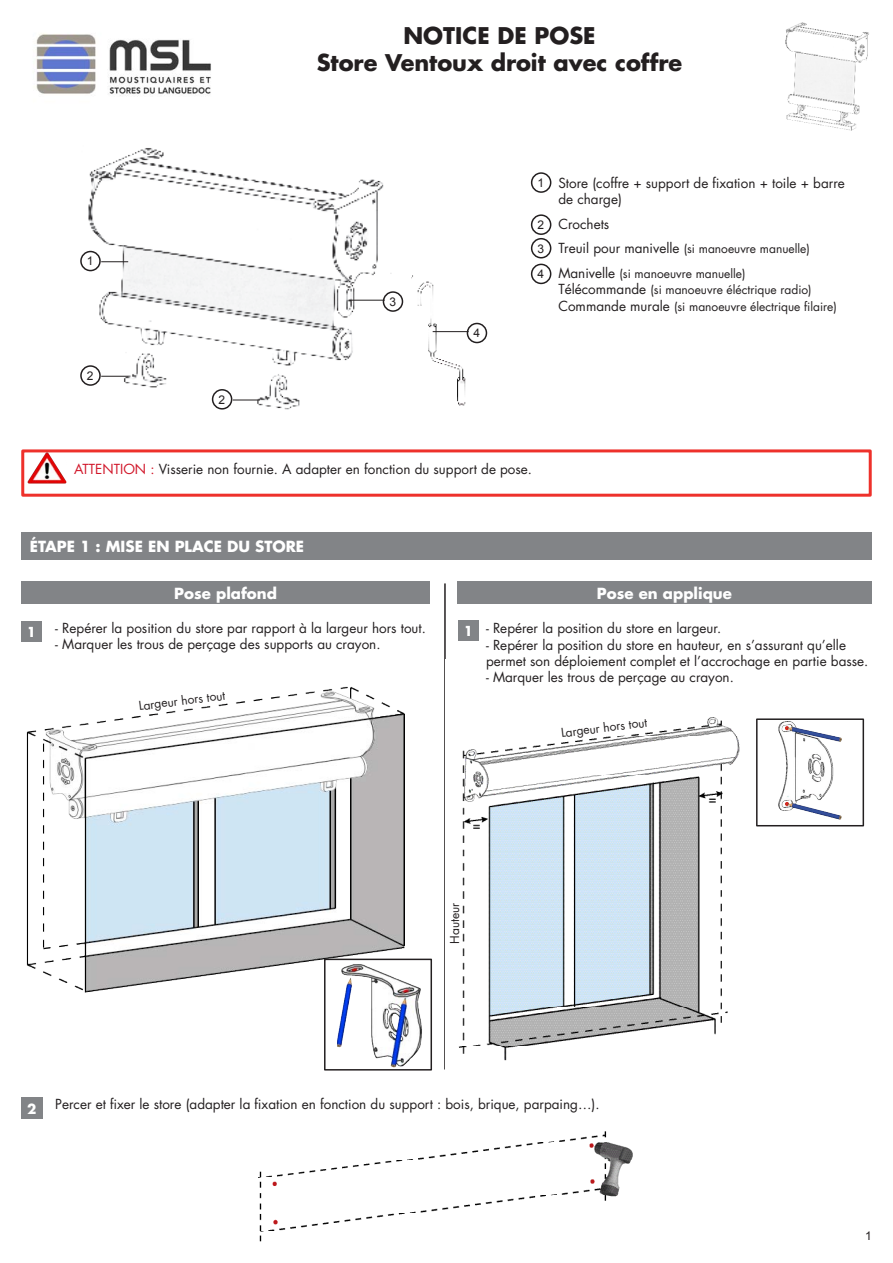
<style>
.page{position:relative;width:893px;height:1263px;background:#fff}
.page>*{position:absolute;margin:0;border:0;box-sizing:border-box;transform-origin:0 0}
.t1{font:700 22.5px "Futura";color:#231f20}
.t2{font:700 15px "Futura";color:#fff}
.t3{font:13.5px/16.2px "Futura LT";color:#231f20}
.t4{font:700 13.5px "Futura";color:#fff}
.t5{font:12px "Futura LT";color:#231f20}
.t6{font:12px "Arial";color:#231f20}
.s1{font-size:13.5px}
.s2{color:#d11629}
</style>
<div class="page">
<img style="left:36px;top:33px;width:175px;height:63px">
<div style="left:21px;top:449px;width:851px;height:48px;background:#fff;border:3px solid #ee312b"></div>
<img style="left:27px;top:452px;width:39px;height:31px">
<div style="left:531px;top:172px;width:20px;height:21px;border:2px solid #231f20;border-radius:50%"></div>
<div style="left:531px;top:214px;width:20px;height:21px;border:2px solid #231f20;border-radius:50%"></div>
<div style="left:531px;top:238px;width:20px;height:20px;border:2px solid #231f20;border-radius:50%"></div>
<div style="left:531px;top:264px;width:20px;height:20px;border:2px solid #231f20;border-radius:50%"></div>
<div style="left:21px;top:621px;width:21px;height:21px;background:#828487"></div>
<div style="left:21px;top:581px;width:409px;height:23px;background:#828487"></div>
<div style="left:457px;top:581px;width:415px;height:23px;background:#828487"></div>
<hr style="left:444px;top:583px;width:2px;height:486px;background:#231f20">
<div style="left:458px;top:620px;width:21px;height:21px;background:#828487"></div>
<div style="left:21px;top:532px;width:851px;height:27px;background:#828487"></div>
<img style="left:785px;top:22px;width:84px;height:109px">
<img style="left:459px;top:717px;width:281px;height:344px">
<div style="left:21px;top:1097px;width:22px;height:22px;background:#828487"></div>
<img style="left:80px;top:148px;width:312px;height:262px">
<svg style="left:101px;top:261px;width:27px;height:1px"></svg>
<div style="left:80px;top:251px;width:21px;height:20px;border:2px solid #231f20;border-radius:50%"></div>
<hr style="left:349px;top:300px;width:36px;height:1px;background:#231f20">
<div style="left:383px;top:291px;width:20px;height:21px;border:2px solid #231f20;border-radius:50%"></div>
<svg style="left:101px;top:376px;width:27px;height:1px"></svg>
<div style="left:80px;top:365px;width:21px;height:21px;border:2px solid #231f20;border-radius:50%"></div>
<svg style="left:233px;top:400px;width:27px;height:1px"></svg>
<div style="left:212px;top:389px;width:20px;height:21px;border:2px solid #231f20;border-radius:50%"></div>
<img style="left:26px;top:686px;width:378px;height:307px">
<img style="left:258px;top:1131px;width:375px;height:111px">
<img style="left:412px;top:276px;width:59px;height:130px">
<hr style="left:433px;top:331px;width:36px;height:1px;background:#231f20">
<div style="left:467px;top:323px;width:20px;height:20px;border:2px solid #231f20;border-radius:50%"></div>
<img style="left:777px;top:721px;width:69px;height:106px">
<div style="left:756px;top:718px;width:108px;height:108px;border:2px solid #231f20"></div>
<img style="left:338px;top:945px;width:87px;height:126px">
<div style="left:324px;top:958px;width:108px;height:112px;border:2px solid #231f20"></div>
<p class="t6" style="left:87px;top:253px;width:8px">1</p>
<p class="t6" style="left:87px;top:368px;width:8px">2</p>
<p class="t6" style="left:219px;top:392px;width:8px">2</p>
<p class="t1" style="left:403px;top:21px;width:194px">NOTICE DE POSE</p>
<p class="t1" style="left:317px;top:48px;width:367px">Store Ventoux droit avec coffre</p>
<p class="t6" style="left:389px;top:294px;width:8px">3</p>
<p class="t6" style="left:473px;top:325px;width:8px">4</p>
<p class="t6" style="left:538px;top:175px;width:8px">1</p>
<p class="t6" style="left:538px;top:217px;width:8px">2</p>
<p class="t6" style="left:538px;top:240px;width:8px">3</p>
<p class="t6" style="left:538px;top:266px;width:8px">4</p>
<p class="t3" style="left:558px;top:175px;width:288px">Store (coffre + support de fixation + toile + barre de charge)</p>
<p class="t3" style="left:558px;top:216px;width:52px">Crochets</p>
<p class="t5" style="left:558px;top:241px;width:253px"><span class="s1">Treuil pour manivelle</span> (si manoeuvre manuelle)</p>
<p class="t5" style="left:558px;top:266px;width:189px"><span class="s1">Manivelle</span> (si manoeuvre manuelle)</p>
<p class="t5" style="left:558px;top:282px;width:255px"><span class="s1">Télécommande</span> (si manoeuvre éléctrique radio)</p>
<p class="t5" style="left:558px;top:298px;width:280px"><span class="s1">Commande murale</span> (si manoeuvre électrique filaire)</p>
<p class="t3" style="left:74px;top:461px;width:459px"><span class="s2">ATTENTION :</span> Visserie non fournie. A adapter en fonction du support de pose.</p>
<p class="t2" style="left:30px;top:536px;width:276px">ÉTAPE 1 : MISE EN PLACE DU STORE</p>
<p class="t4" style="left:27px;top:623px;width:11px">1</p>
<p class="t2" style="left:174px;top:583px;width:104px">Pose plafond</p>
<p class="t2" style="left:597px;top:583px;width:137px">Pose en applique</p>
<p class="t4" style="left:464px;top:622px;width:11px">1</p>
<p class="t3" style="left:55px;top:620px;width:372px">- Repérer la position du store par rapport à la largeur hors tout.</p>
<p class="t3" style="left:55px;top:636px;width:327px">- Marquer les trous de perçage des supports au crayon.</p>
<p class="t3" style="left:486px;top:620px;width:237px">- Repérer la position du store en largeur.</p>
<p class="t3" style="left:486px;top:637px;width:384px">- Repérer la position du store en hauteur, en s’assurant qu’elle permet son déploiement complet et l’accrochage en partie basse.</p>
<p class="t3" style="left:486px;top:669px;width:249px">- Marquer les trous de perçage au crayon.</p>
<p class="t5" style="left:138px;top:698px;width:88px;rotate:-7deg">Largeur hors tout</p>
<p class="t5" style="left:560px;top:725px;width:88px;rotate:-7deg">Largeur hors tout</p>
<p class="t5" style="left:447px;top:944px;width:42px;rotate:-90deg">Hauteur</p>
<p class="t4" style="left:27px;top:1100px;width:11px">2</p>
<p class="t3" style="left:55px;top:1096px;width:546px">Percer et fixer le store (adapter la fixation en fonction du support : bois, brique, parpaing…).</p>
<p class="t6" style="left:865px;top:1228px;width:8px">1</p>
</div>
